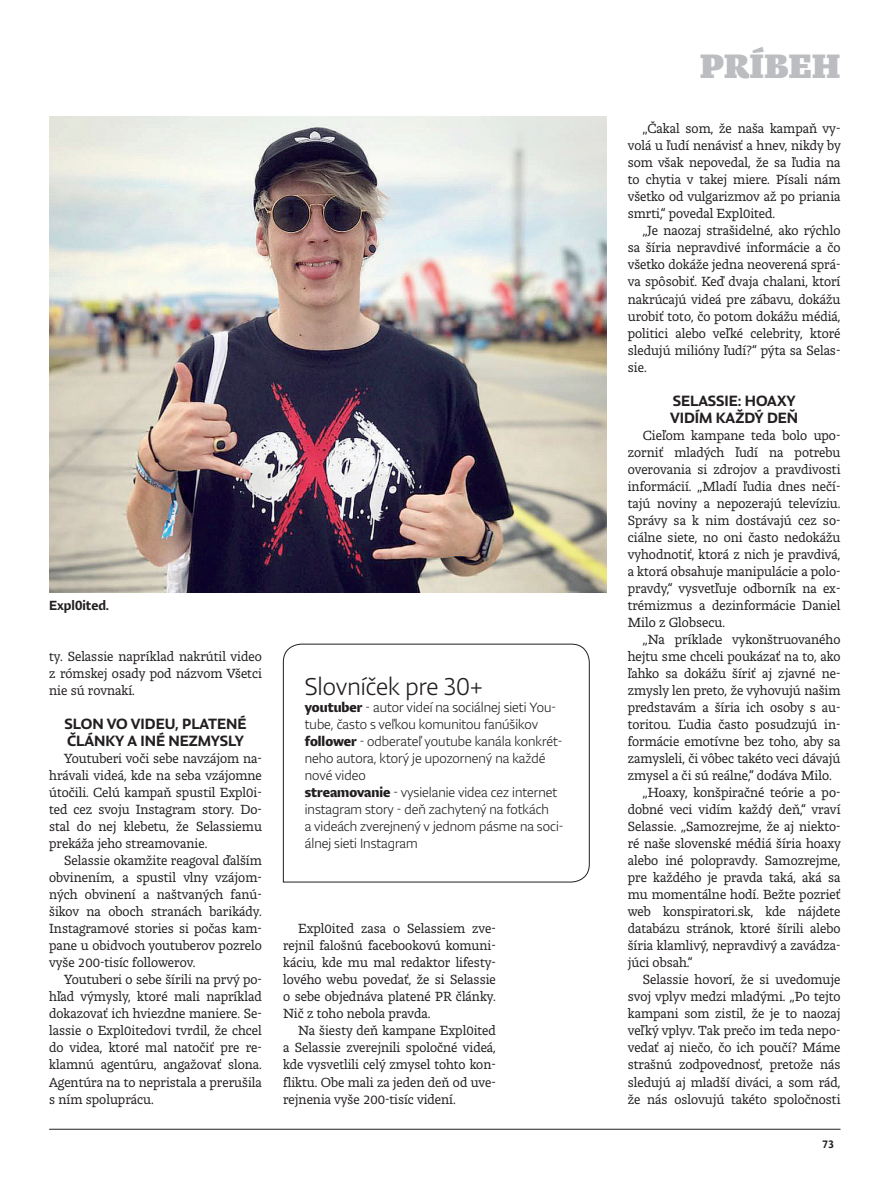
<style>
.page{position:relative;width:894px;height:1186px;background:#fff}
.page>*{position:absolute;margin:0;border:0;box-sizing:border-box;transform-origin:0 0}
.hlavicka_rubrika{font:900 37.5px "Lumin Display Std";color:#bcbdc0}
.vynaska_titul{font:300 27px "Lumin Sans Std";color:#231f20}
.medzititul{font:500 16.5px/17px "Lumin Sans Std";color:#231f20}
.vynaska{font:300 15px/17px "Lumin Sans Std";color:#231f20}
.text{font:300 14.7px/17px "Lumin Std";color:#231f20;text-align:justify}
.foto_text{font:500 14.7px "Lumin Sans Std";color:#231f20}
.DO_PAGINY2{font:500 12px "Lumin Sans Std";color:#231f20}
.s1{font-family:"Lumin Sans Std Bld";font-weight:400}
</style>
<div class="page">
<hr style="left:49px;top:1128px;width:791px;height:1px;background:#231f20">
<img style="left:49px;top:116px;width:557px;height:476px">
<svg style="left:283px;top:643px;width:306px;height:239px"></svg>
<p class="foto_text" style="left:49px;top:596px;width:62px">Expl0ited.</p>
<p class="text" style="left:49px;top:647px;width:214px">ty. Selassie napríklad nakrútil video z rómskej osady pod názvom Všetci nie sú rovnakí.</p>
<p class="medzititul" style="left:64px;top:715px;width:184px">SLON VO VIDEU, PLATENÉ<br>ČLÁNKY A INÉ NEZMYSLY</p>
<p class="text" style="left:49px;top:749px;width:214px;text-indent:15px">Youtuberi voči sebe navzájom na&shy;hrávali videá, kde na seba vzájomne útočili. Celú kampaň spustil Expl0i&shy;ted cez svoju Instagram story. Do&shy;stal do nej klebetu, že Selassiemu prekáža jeho streamovanie.</p>
<p class="text" style="left:49px;top:851px;width:214px;text-indent:15px">Selassie okamžite reagoval ďalším obvinením, a spustil vlny vzájom&shy;ných obvinení a naštvaných fanú&shy;šikov na oboch stranách barikády.<br>Instagramové stories si počas kam&shy;pane u obidvoch youtuberov pozrelo vyše 200-tisíc followerov.</p>
<p class="text" style="left:49px;top:971px;width:214px;text-indent:15px">Youtuberi o sebe šírili na prvý po&shy;hľad výmysly, ktoré mali napríklad dokazovať ich hviezdne maniere. Se&shy;lassie o Expl0itedovi tvrdil, že chcel do videa, ktoré mal natočiť pre re&shy;klamnú agentúru, angažovať slona.<br>Agentúra na to nepristala a prerušila s ním spoluprácu.</p>
<p class="vynaska_titul" style="left:305px;top:672px;width:179px">Slovníček pre 30+</p>
<p class="vynaska" style="left:305px;top:698px;width:253px"><span class="s1">youtuber</span> - autor videí na sociálnej sieti You&shy;tube, často s veľkou komunitou fanúšikov</p>
<p class="vynaska" style="left:305px;top:732px;width:259px"><span class="s1">follower</span> - odberateľ youtube kanála konkrét&shy;neho autora, ktorý je upozornený na každé nové video</p>
<p class="vynaska" style="left:305px;top:783px;width:254px"><span class="s1">streamovanie</span> - vysielanie videa cez internet</p>
<p class="vynaska" style="left:305px;top:800px;width:260px">instagram story - deň zachytený na fotkách<br>a videách zverejnený v jednom pásme na soci&shy;álnej sieti Instagram</p>
<p class="text" style="left:283px;top:919px;width:214px;text-indent:15px">Expl0ited zasa o Selassiem zve&shy;rejnil falošnú facebookovú komuni&shy;káciu, kde mu mal redaktor lifesty&shy;lového webu povedať, že si Selassie o sebe objednáva platené PR články.<br>Nič z toho nebola pravda.</p>
<p class="text" style="left:283px;top:1022px;width:214px;text-indent:15px">Na šiesty deň kampane Expl0ited a Selassie zverejnili spoločné videá, kde vysvetlili celý zmysel tohto kon&shy;fliktu. Obe mali za jeden deň od uve&shy;rejnenia vyše 200-tisíc videní.</p>
<p class="hlavicka_rubrika" style="left:699px;top:43px;width:142px">PRÍBEH</p>
<p class="text" style="left:627px;top:120px;width:214px;text-indent:15px">„Čakal som, že naša kampaň vy&shy;volá u ľudí nenávisť a hnev, nikdy by som však nepovedal, že sa ľudia na to chytia v takej miere. Písali nám všetko od vulgarizmov až po priania smrti,“ povedal Expl0ited.</p>
<p class="text" style="left:627px;top:222px;width:214px;text-indent:15px">„Je naozaj strašidelné, ako rýchlo sa šíria nepravdivé informácie a čo všetko dokáže jedna neoverená sprá&shy;va spôsobiť. Keď dvaja chalani, ktorí nakrúcajú videá pre zábavu, dokážu urobiť toto, čo potom dokážu médiá, politici alebo veľké celebrity, ktoré sledujú milióny ľudí?“ pýta sa Selas&shy;sie.</p>
<p class="medzititul" style="left:672px;top:391px;width:124px">SELASSIE: HOAXY</p>
<p class="medzititul" style="left:670px;top:408px;width:130px">VIDÍM KAŽDÝ DEŇ</p>
<p class="text" style="left:627px;top:426px;width:214px;text-indent:15px">Cieľom kampane teda bolo upo&shy;zorniť mladých ľudí na potrebu overovania si zdrojov a pravdivosti informácií. „Mladí ľudia dnes nečí&shy;tajú noviny a nepozerajú televíziu.<br>Správy sa k nim dostávajú cez so&shy;ciálne siete, no oni často nedokážu vyhodnotiť, ktorá z nich je pravdivá, a ktorá obsahuje manipulácie a polo&shy;pravdy,“ vysvetľuje odborník na ex&shy;trémizmus a dezinformácie Daniel Milo z Globsecu.</p>
<p class="text" style="left:627px;top:630px;width:214px;text-indent:15px">„Na príklade vykonštruovaného hejtu sme chceli poukázať na to, ako ľahko sa dokážu šíriť aj zjavné ne&shy;zmysly len preto, že vyhovujú našim predstavám a šíria ich osoby s au&shy;toritou. Ľudia často posudzujú in&shy;formácie emotívne bez toho, aby sa zamysleli, či vôbec takéto veci dávajú zmysel a či sú reálne,“ dodáva Milo.</p>
<p class="text" style="left:627px;top:783px;width:214px;text-indent:15px">„Hoaxy, konšpiračné teórie a po&shy;dobné veci vidím každý deň,“ vraví Selassie. „Samozrejme, že aj niekto&shy;ré naše slovenské médiá šíria hoaxy alebo iné polopravdy. Samozrejme, pre každého je pravda taká, aká sa mu momentálne hodí. Bežte pozrieť web konspiratori.sk, kde nájdete databázu stránok, ktoré šírili alebo šíria klamlivý, nepravdivý a zavádza&shy;júci obsah.“</p>
<p class="text" style="left:627px;top:971px;width:214px;text-indent:15px">Selassie hovorí, že si uvedomuje svoj vplyv medzi mladými. „Po tejto kampani som zistil, že je to naozaj veľký vplyv. Tak prečo im teda nepo&shy;vedať aj niečo, čo ich poučí? Máme strašnú zodpovednosť, pretože nás sledujú aj mladší diváci, a som rád, že nás oslovujú takéto spoločnosti</p>
<p class="DO_PAGINY2" style="left:822px;top:1137px;width:13px">73</p>
</div>
